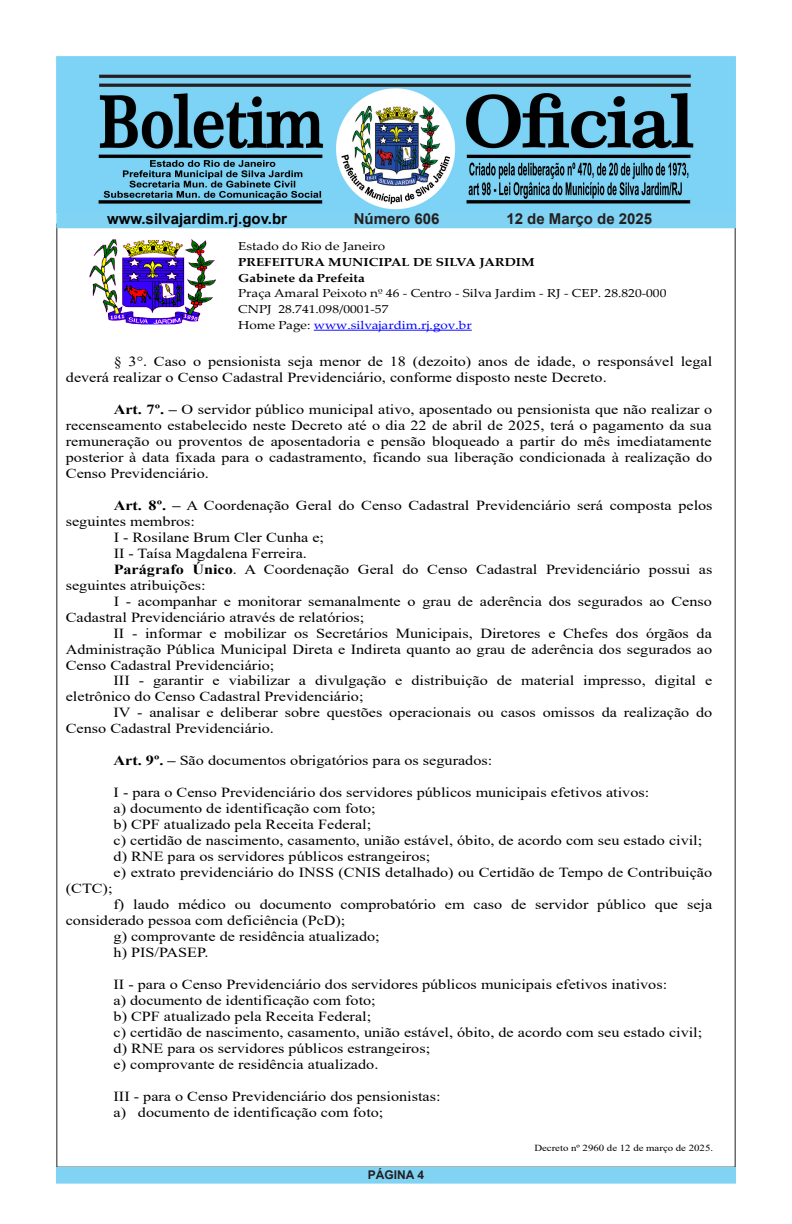
<style>
.page{position:relative;width:792px;height:1224px;background:#fff}
.page>*{position:absolute;margin:0;border:0;box-sizing:border-box;transform-origin:0 0}
.t1{font:700 15px "Arial";color:#000}
.t2{font:700 15px "Arial";color:#231f20}
.t3{font:13.9px/16px "Times New Roman";color:#000;scale:1.17 1}
.t4{font:700 12px "Arial";color:#231f20}
.t5{font:11.6px/15.6px "Palatino Linotype";color:#000;scale:1.17 1}
.t6{font:9.3px "Times New Roman";color:#000;scale:1.17 1}
.s1{font-weight:700}
.s2{color:#00f}
</style>
<div class="page">
<img style="left:57px;top:57px;width:678px;height:155px">
<div style="left:56px;top:1168px;width:680px;height:15px;background:#81d3f3"></div>
<div style="left:56px;top:1167px;width:680px;height:16px;border:1px solid #81d3f3"></div>
<div style="left:57px;top:212px;width:678px;height:16px;background:#81d3f3"></div>
<hr style="left:314px;top:330px;width:158px;height:1px;background:#00f">
<img style="left:89px;top:239px;width:127px;height:85px">
<p class="t1" style="left:107px;top:208px;width:182px">www.silvajardim.rj.gov.br</p>
<p class="t2" style="left:354px;top:208px;width:87px">Número 606</p>
<p class="t2" style="left:506px;top:208px;width:147px">12 de Março de 2025</p>
<p class="t5" style="left:238px;top:240px;width:368px">Estado do Rio de Janeiro<br><span class="s1">PREFEITURA MUNICIPAL DE SILVA JARDIM<br>Gabinete da Prefeita<br></span>Praça Amaral Peixoto nº 46 - Centro - Silva Jardim - RJ - CEP. 28.820-000<br>CNPJ 28.741.098/0001-57<br>Home Page: <span class="s2">www.silvajardim.rj.gov.br</span></p>
<p class="t3" style="left:66px;top:355px;width:554px;text-indent:48px">§ 3°. Caso o pensionista seja menor de 18 (dezoito) anos de idade, o responsável legal deverá realizar o Censo Cadastral Previdenciário, conforme disposto neste Decreto.</p>
<p class="t3" style="left:66px;top:403px;width:554px;text-align:justify;text-indent:48px"><span class="s1">Art. 7º. –</span> O servidor público municipal ativo, aposentado ou pensionista que não realizar o recenseamento estabelecido neste Decreto até o dia 22 de abril de 2025, terá o pagamento da sua remuneração ou proventos de aposentadoria e pensão bloqueado a partir do mês imediatamente posterior à data fixada para o cadastramento, ficando sua liberação condicionada à realização do Censo Previdenciário.</p>
<p class="t3" style="left:114px;top:498px;width:513px"><span class="s1">Art. 8º. –</span> A Coordenação Geral do Censo Cadastral Previdenciário será composta pelos</p>
<p class="t3" style="left:66px;top:514px;width:112px">seguintes membros:</p>
<p class="t3" style="left:114px;top:530px;width:181px">I - Rosilane Brum Cler Cunha e;</p>
<p class="t3" style="left:114px;top:546px;width:167px">II - Taísa Magdalena Ferreira.</p>
<p class="t3" style="left:114px;top:562px;width:513px"><span class="s1">Parágrafo Único</span>. A Coordenação Geral do Censo Cadastral Previdenciário possui as</p>
<p class="t3" style="left:66px;top:578px;width:121px">seguintes atribuições:</p>
<p class="t3" style="left:114px;top:594px;width:513px">I - acompanhar e monitorar semanalmente o grau de aderência dos segurados ao Censo</p>
<p class="t3" style="left:66px;top:610px;width:257px">Cadastral Previdenciário através de relatórios;</p>
<p class="t3" style="left:114px;top:626px;width:513px">II - informar e mobilizar os Secretários Municipais, Diretores e Chefes dos órgãos da</p>
<p class="t3" style="left:66px;top:642px;width:554px">Administração Pública Municipal Direta e Indireta quanto ao grau de aderência dos segurados ao</p>
<p class="t3" style="left:66px;top:658px;width:180px">Censo Cadastral Previdenciário;</p>
<p class="t3" style="left:114px;top:674px;width:513px">III - garantir e viabilizar a divulgação e distribuição de material impresso, digital e</p>
<p class="t3" style="left:66px;top:690px;width:256px">eletrônico do Censo Cadastral Previdenciário;</p>
<p class="t3" style="left:114px;top:706px;width:513px">IV - analisar e deliberar sobre questões operacionais ou casos omissos da realização do</p>
<p class="t3" style="left:66px;top:722px;width:179px">Censo Cadastral Previdenciário.</p>
<p class="t3" style="left:114px;top:754px;width:325px"><span class="s1">Art. 9º. –</span> São documentos obrigatórios para os segurados:</p>
<p class="t3" style="left:114px;top:786px;width:513px">I - para o Censo Previdenciário dos servidores públicos municipais efetivos ativos:<br>a) documento de identificação com foto;<br>b) CPF atualizado pela Receita Federal;<br>c) certidão de nascimento, casamento, união estável, óbito, de acordo com seu estado civil; d) RNE para os servidores públicos estrangeiros;<br>e) extrato previdenciário do INSS (CNIS detalhado) ou Certidão de Tempo de Contribuição</p>
<p class="t3" style="left:66px;top:882px;width:41px">(CTC);</p>
<p class="t3" style="left:114px;top:898px;width:513px">f) laudo médico ou documento comprobatório em caso de servidor público que seja</p>
<p class="t3" style="left:66px;top:914px;width:241px">considerado pessoa com deficiência (PcD);</p>
<p class="t3" style="left:114px;top:930px;width:229px">g) comprovante de residência atualizado;</p>
<p class="t3" style="left:114px;top:946px;width:83px">h) PIS/PASEP.</p>
<p class="t3" style="left:114px;top:978px;width:505px">II - para o Censo Previdenciário dos servidores públicos municipais efetivos inativos:<br>a) documento de identificação com foto;<br>b) CPF atualizado pela Receita Federal;<br>c) certidão de nascimento, casamento, união estável, óbito, de acordo com seu estado civil; d) RNE para os servidores públicos estrangeiros;<br>e) comprovante de residência atualizado.</p>
<p class="t3" style="left:114px;top:1090px;width:281px">III - para o Censo Previdenciário dos pensionistas: a) documento de identificação com foto;</p>
<p class="t6" style="left:534px;top:1145px;width:154px">Decreto nº 2960 de 12 de março de 2025.</p>
<p class="t4" style="left:368px;top:1166px;width:58px">PÁGINA 4</p>
</div>
